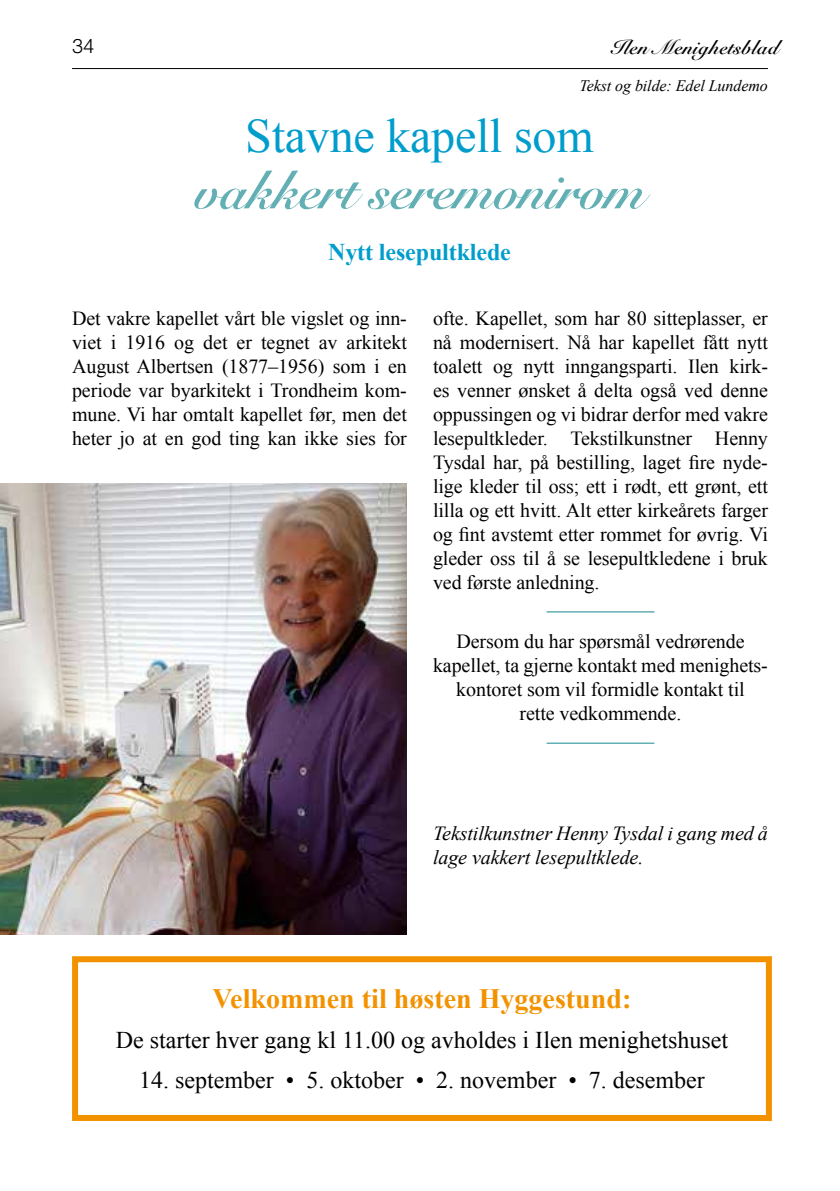
<style>
.page{position:relative;width:840px;height:1191px;background:#fff}
.page>*{position:absolute;margin:0;border:0;box-sizing:border-box;transform-origin:0 0}
.t1{font:54px "Snell Roundhand Bold Script";letter-spacing:-.005em;color:#62afb4}
.t2{font:48px "Times New Roman";letter-spacing:-.005em;color:#009dcc}
.t3{font:700 28px "Times New Roman";color:#f39200}
.t4{font:24px "Times New Roman";color:#000}
.t5{font:700 24px "Times New Roman";letter-spacing:-.005em;color:#009dcc}
.t6{font:20px/24px "Times New Roman";letter-spacing:-.005em;color:#000;text-align:justify}
.t7{font:italic 20px/24px "Times New Roman";letter-spacing:-.005em;color:#000}
.t8{font:20px "Snell Roundhand Bold Script";letter-spacing:.02em;color:#000}
.t9{font:300 20px "Helvetica LT Std";color:#000}
.t10{font:italic 16px "Times New Roman";letter-spacing:-.005em;color:#000}
</style>
<div class="page">
<hr style="left:72px;top:68px;width:695px;height:1px;background:#000">
<hr style="left:546px;top:611px;width:108px;height:1px;background:#62afb4">
<hr style="left:546px;top:742px;width:108px;height:2px;background:#62afb4">
<img style="left:0;top:483px;width:406px;height:451px">
<div style="left:72px;top:956px;width:699px;height:165px;border:6px solid #f39200"></div>
<p class="t9" style="left:72px;top:34px;width:24px">34</p>
<p class="t8" style="left:611px;top:35px;width:168px">Ilen Menighetsblad</p>
<p class="t10" style="left:579px;top:74px;width:190px">Tekst og bilde: Edel Lundemo</p>
<h2 class="t2" style="left:245px;top:104px;width:350px">Stavne kapell som</h2>
<h1 class="t1" style="left:194px;top:158px;width:451px">vakkert seremonirom</h1>
<p class="t5" style="left:328px;top:236px;width:184px">Nytt lesepultklede</p>
<p class="t6" style="left:72px;top:305px;width:336px">Det vakre kapellet vårt ble vigslet og inn&shy;viet i 1916 og det er tegnet av arkitekt August Albertsen (1877–1956) som i en periode var byarkitekt i Trondheim kom&shy;mune. Vi har omtalt kapellet før, men det heter jo at en god ting kan ikke sies for</p>
<p class="t6" style="left:433px;top:305px;width:336px">ofte. Kapellet, som har 80 sitteplasser, er nå modernisert. Nå har kapellet fått nytt toalett og nytt inngangsparti. Ilen kirk&shy;es venner ønsket å delta også ved denne oppussingen og vi bidrar derfor med vakre lesepultkleder. Tekstilkunstner Henny Tysdal har, på bestilling, laget fire nyde&shy;lige kleder til oss; ett i rødt, ett grønt, ett lilla og ett hvitt. Alt etter kirkeårets farger og fint avstemt etter rommet for øvrig. Vi gleder oss til å se lesepultkledene i bruk ved første anledning.</p>
<p class="t6" style="left:433px;top:629px;width:334px;text-align:center">Dersom du har spørsmål vedrørende kapellet, ta gjerne kontakt med menighets&shy;kontoret som vil formidle kontakt til<br>rette vedkommende.</p>
<p class="t7" style="left:433px;top:821px;width:336px">Tekstilkunstner Henny Tysdal i gang med å lage vakkert lesepultklede.</p>
<h3 class="t3" style="left:212px;top:979px;width:420px">Velkommen til høsten Hyggestund:</h3>
<p class="t4" style="left:116px;top:1024px;width:613px">De starter hver gang kl 11.00 og avholdes i Ilen menighetshuset</p>
<p class="t4" style="left:139px;top:1064px;width:567px">14. september • 5. oktober • 2. november • 7. desember</p>
</div>
